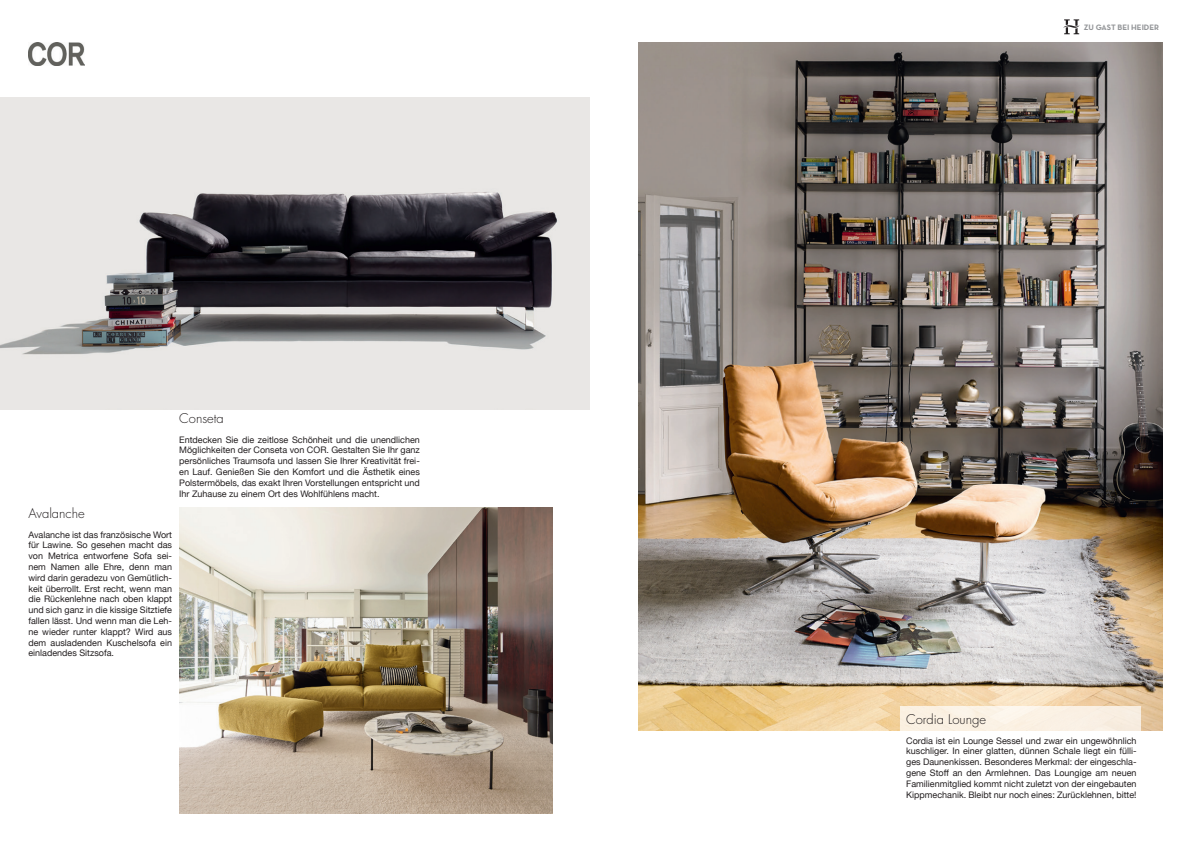
<style>
.page{position:relative;width:1191px;height:842px;background:#fff}
.page>*{position:absolute;margin:0;border:0;box-sizing:border-box;transform-origin:0 0}
.t1{font:300 13px "Futura Std";color:#231f20}
.t2{font:9px/10.8px "Helvetica Neue";color:#231f20;text-align:justify}
.t3{font:8px "Neutra Text Bold Alt";color:#939598}
</style>
<div class="page">
<img style="left:638px;top:43px;width:524px;height:688px">
<div style="left:900px;top:707px;width:240px;height:24px;background:#faf1e3"></div>
<img style="left:28px;top:43px;width:56px;height:23px">
<img style="left:179px;top:507px;width:374px;height:307px">
<svg style="left:1063px;top:19px;width:16px;height:15px"></svg>
<img style="left:0;top:97px;width:589px;height:312px">
<p class="t1" style="left:179px;top:411px;width:46px">Conseta</p>
<p class="t2" style="left:179px;top:434px;width:242px">Entdecken Sie die zeitlose Schönheit und die unendlichen Möglichkeiten der Conseta von COR. Gestalten Sie Ihr ganz persönliches Traumsofa und lassen Sie Ihrer Kreativität frei&shy;en Lauf. Genießen Sie den Komfort und die Ästhetik eines Polstermöbels, das exakt Ihren Vorstellungen entspricht und Ihr Zuhause zu einem Ort des Wohlfühlens macht.</p>
<p class="t1" style="left:28px;top:506px;width:58px">Avalanche</p>
<p class="t2" style="left:28px;top:529px;width:145px">Avalanche ist das französische Wort für Lawine. So gesehen macht das von Metrica entworfene Sofa sei&shy;nem Namen alle Ehre, denn man wird darin geradezu von Gemütlich&shy;keit überrollt. Erst recht, wenn man die Rückenlehne nach oben klappt und sich ganz in die kissige Sitztiefe fallen lässt. Und wenn man die Leh&shy;ne wieder runter klappt? Wird aus dem ausladenden Kuschelsofa ein einladendes Sitzsofa.</p>
<p class="t3" style="left:1083px;top:22px;width:77px">ZU GAST BEI HEIDER</p>
<p class="t1" style="left:906px;top:712px;width:81px">Cordia Lounge</p>
<p class="t2" style="left:906px;top:735px;width:232px">Cordia ist ein Lounge Sessel und zwar ein ungewöhnlich kuschliger. In einer glatten, dünnen Schale liegt ein fülli&shy;ges Daunenkissen. Besonderes Merkmal: der eingeschla&shy;gene Stoff an den Armlehnen. Das Loungige am neuen Familienmitglied kommt nicht zuletzt von der eingebauten Kippmechanik. Bleibt nur noch eines: Zurücklehnen, bitte!</p>
</div>
